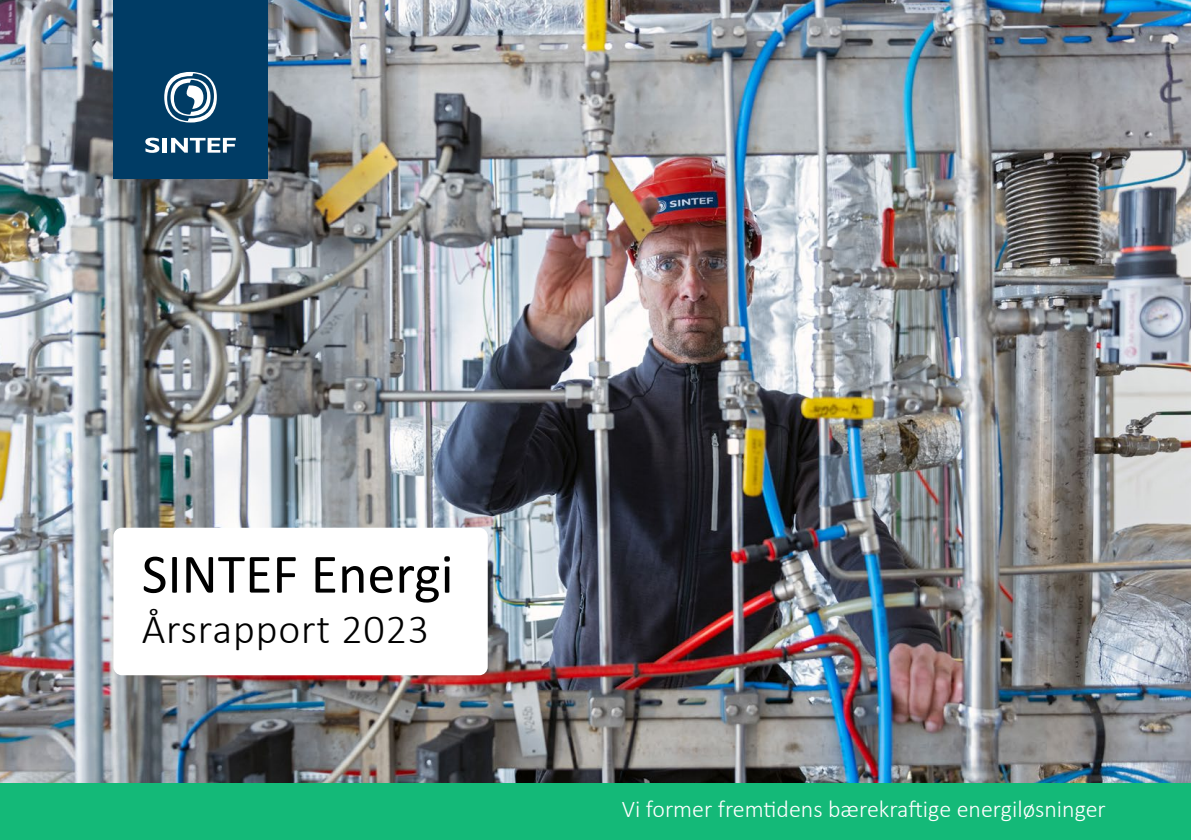
<style>
.page{position:relative;width:1191px;height:840px;background:#fff}
.page>*{position:absolute;margin:0;border:0;box-sizing:border-box;transform-origin:0 0}
.t1{font:56px "Calibri";color:#000}
.t2{font:300 42px "Calibri";letter-spacing:.02em;color:#000}
.t3{font:300 24px "Calibri";color:#fff}
</style>
<div class="page">
<img style="left:0;top:0;width:1191px;height:782px">
<div style="left:113px;top:527px;width:375px;height:148px;background:#fff;border-radius:9px"></div>
<div style="left:113px;top:0;width:155px;height:178px;background:#003c65"></div>
<svg style="left:164px;top:72px;width:53px;height:50px"></svg>
<svg style="left:145px;top:138px;width:14px;height:15px"></svg>
<hr style="left:163px;top:138px;width:4px;height:14px;background:#fff">
<svg style="left:171px;top:138px;width:65px;height:14px"></svg>
<div style="left:0;top:782px;width:1191px;height:57px;background:#14b978"></div>
<h1 class="t1" style="left:142px;top:534px;width:313px">SINTEF Energi</h1>
<h2 class="t2" style="left:142px;top:602px;width:289px">Årsrapport 2023</h2>
<p class="t3" style="left:622px;top:793px;width:485px">Vi former fremtidens bærekraftige energiløsninger</p>
</div>
